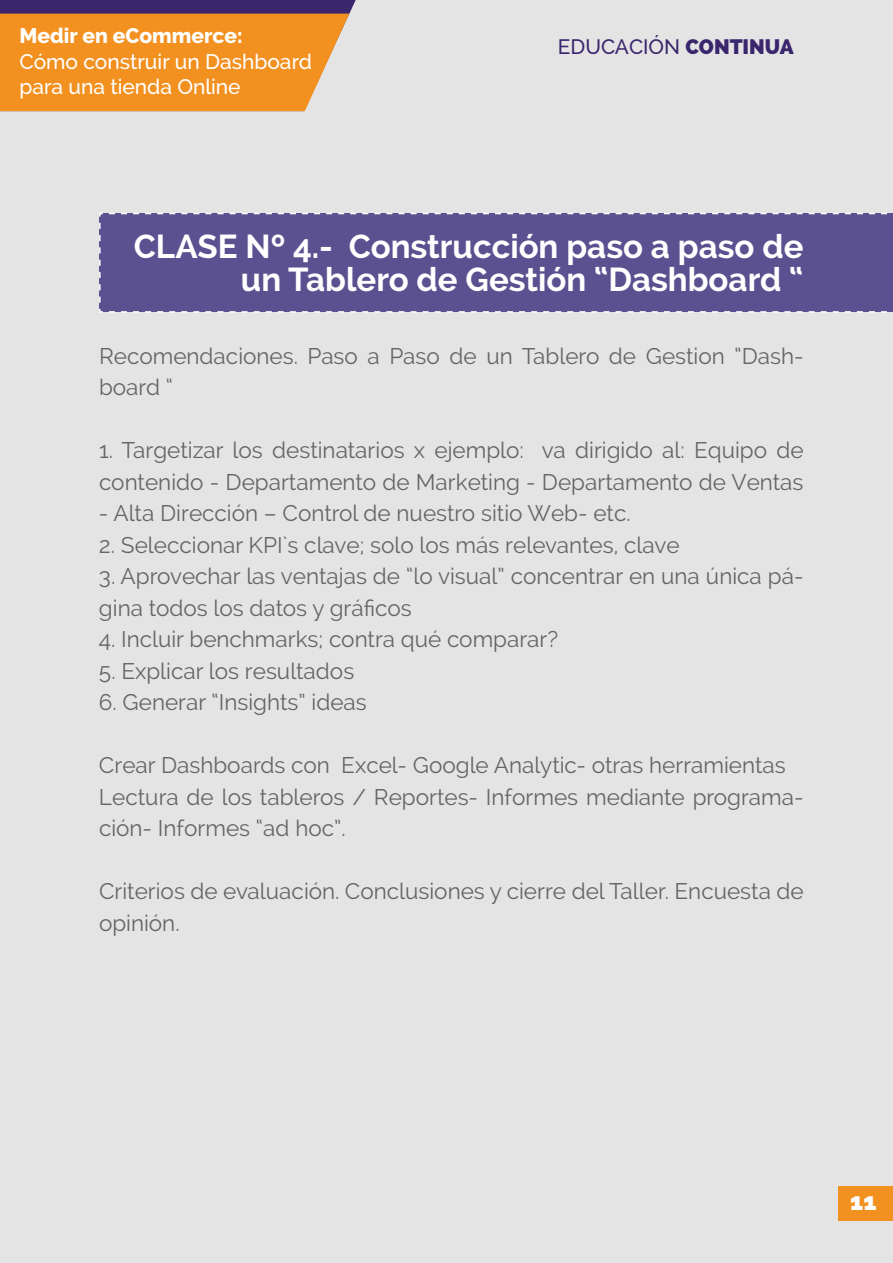
<style>
.page{position:relative;width:893px;height:1263px;background:#e4e4e4}
.page>*{position:absolute;margin:0;border:0;box-sizing:border-box;transform-origin:0 0}
.t1{font:700 33px/33px "Raleway";color:#fff;text-align:right}
.t2{font:800 24px "Raleway";color:#fff}
.t3{font:22.5px/31.5px "Raleway";color:#646567}
.t4{font:500 21px/25.5px "Raleway";color:#fff}
.t5{font:800 21px "Raleway";color:#fff}
.t6{font:500 20.85px "Raleway";color:#3a266d}
.s1{font-weight:800}
</style>
<div class="page">
<div style="left:839px;top:1187px;width:54px;height:34px;background:#f29120"></div>
<svg style="left:0;top:0;width:356px;height:111px;background:#da8a37"></svg>
<div style="left:99px;top:213px;width:794px;height:100px;background:#5c5190"></div>
<p class="t5" style="left:19px;top:24px;width:225px">Medir en eCommerce:</p>
<p class="t4" style="left:19px;top:48px;width:294px">Cómo construir un Dashboard para una tienda Online</p>
<p class="t6" style="left:558px;top:35px;width:237px">EDUCACIÓN <span class="s1">CONTINUA</span></p>
<h1 class="t1" style="left:134px;top:231px;width:671px">CLASE Nº 4.- Construcción paso a paso de un Tablero de Gestión “Dashboard “</h1>
<p class="t3" style="left:99px;top:340px;width:706px">Recomendaciones. Paso a Paso de un Tablero de Gestion “Dash&shy;board “</p>
<p class="t3" style="left:99px;top:434px;width:706px">1. Targetizar los destinatarios x ejemplo: va dirigido al: Equipo de contenido - Departamento de Marketing - Departamento de Ventas</p>
<p class="t3" style="left:99px;top:497px;width:533px">- Alta Dirección – Control de nuestro sitio Web- etc.</p>
<p class="t3" style="left:99px;top:529px;width:582px">2. Seleccionar KPI`s clave; solo los más relevantes, clave</p>
<p class="t3" style="left:99px;top:560px;width:706px">3. Aprovechar las ventajas de “lo visual” concentrar en una única pá&shy;gina todos los datos y gráficos</p>
<p class="t3" style="left:99px;top:623px;width:461px">4. Incluir benchmarks; contra qué comparar?</p>
<p class="t3" style="left:99px;top:655px;width:257px">5. Explicar los resultados</p>
<p class="t3" style="left:99px;top:686px;width:269px">6. Generar “Insights” ideas</p>
<p class="t3" style="left:99px;top:749px;width:706px">Crear Dashboards con Excel- Google Analytic- otras herramientas<br>Lectura de los tableros / Reportes- Informes mediante programa&shy;ción- Informes “ad hoc”.</p>
<p class="t3" style="left:99px;top:875px;width:706px">Criterios de evaluación. Conclusiones y cierre del Taller. Encuesta de opinión.</p>
<p class="t2" style="left:850px;top:1188px;width:28px">11</p>
</div>
